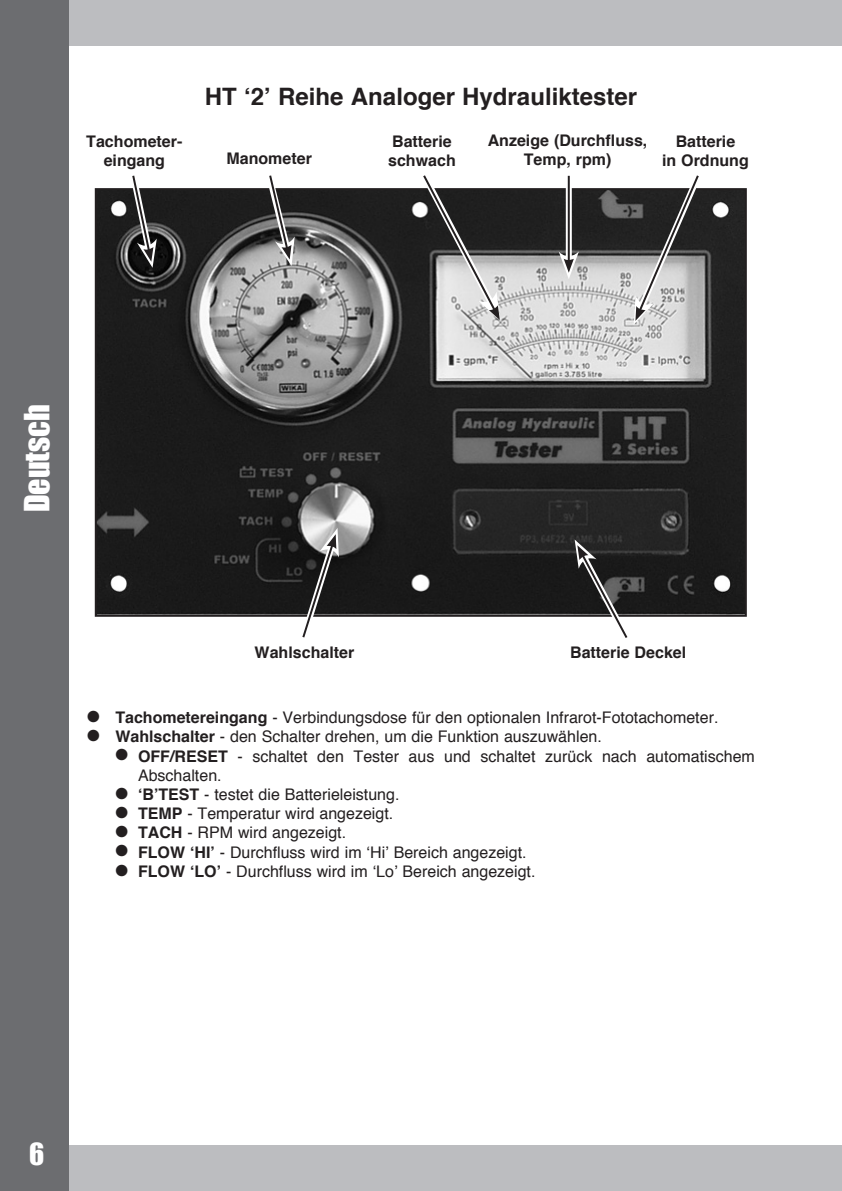
<style>
.page{position:relative;width:842px;height:1191px;background:#fff}
.page>*{position:absolute;margin:0;border:0;box-sizing:border-box;transform-origin:0 0}
.t1{font:32px "Impact";color:#fff}
.t2{font:28px "Impact";color:#fff}
.t3{font:700 24px "Helvetica";color:#231f20}
.t4{font:16px/19.2px "Helvetica";color:#231f20}
.t5{font:700 16px/19.2px "Helvetica";color:#231f20;text-align:center}
.s1{font-weight:700}
</style>
<div class="page">
<div style="left:0;top:0;width:842px;height:46px;background:#bcbdc0"></div>
<div style="left:0;top:1146px;width:842px;height:45px;background:#bcbdc0"></div>
<div style="left:0;top:0;width:68px;height:1191px;background:#6c6d70"></div>
<img style="left:98px;top:191px;width:646px;height:423px">
<svg style="left:295px;top:528px;width:45px;height:110px"></svg>
<svg style="left:574px;top:539px;width:63px;height:99px"></svg>
<svg style="left:126px;top:175px;width:31px;height:93px"></svg>
<svg style="left:259px;top:175px;width:36px;height:91px"></svg>
<svg style="left:415px;top:175px;width:86px;height:146px;background:#787878"></svg>
<svg style="left:566px;top:175px;width:6px;height:76px"></svg>
<hr style="left:568px;top:176px;width:2px;height:86px;background:#231f20">
<svg style="left:559px;top:251px;width:20px;height:28px"></svg>
<svg style="left:632px;top:175px;width:77px;height:149px;background:#838282"></svg>
<p class="t5" style="left:86px;top:132px;width:98px">Tachometer&shy;eingang</p>
<h3 class="t3" style="left:205px;top:77px;width:434px">HT ‘2’ Reihe Analoger Hydrauliktester</h3>
<p class="t5" style="left:227px;top:149px;width:87px">Manometer</p>
<p class="t5" style="left:488px;top:131px;width:161px">Anzeige (Durchfluss,<br>Temp, rpm)</p>
<p class="t5" style="left:388px;top:131px;width:69px;text-align:left">Batterie schwach</p>
<p class="t5" style="left:662px;top:131px;width:88px">Batterie<br>in Ordnung</p>
<h1 class="t1" style="left:12px;top:512px;width:110px;rotate:-90deg">Deutsch</h1>
<p class="t5" style="left:255px;top:643px;width:101px">Wahlschalter</p>
<p class="t5" style="left:570px;top:643px;width:118px">Batterie Deckel</p>
<p class="t4" style="left:87px;top:708px;width:633px">● <span class="s1">Tachometereingang</span> - Verbindungsdose für den optionalen Infrarot-Fototachometer.</p>
<p class="t4" style="left:87px;top:727px;width:516px">● <span class="s1">Wahlschalter</span> - den Schalter drehen, um die Funktion auszuwählen.</p>
<p class="t4" style="left:138px;top:746px;width:618px;text-indent:-23px">● <span class="s1">OFF/RESET</span> - schaltet den Tester aus und schaltet zurück nach automatischem<br>Abschalten.</p>
<p class="t4" style="left:115px;top:785px;width:286px">● <span class="s1">‘B’TEST</span> - testet die Batterieleistung.</p>
<p class="t4" style="left:115px;top:804px;width:279px">● <span class="s1">TEMP</span> - Temperatur wird angezeigt.</p>
<p class="t4" style="left:115px;top:823px;width:232px">● <span class="s1">TACH</span> - RPM wird angezeigt.</p>
<p class="t4" style="left:115px;top:842px;width:413px">● <span class="s1">FLOW ‘HI’</span> - Durchfluss wird im ‘Hi’ Bereich angezeigt.</p>
<p class="t4" style="left:115px;top:862px;width:422px">● <span class="s1">FLOW ‘LO’</span> - Durchfluss wird im ‘Lo’ Bereich angezeigt.</p>
<h2 class="t2" style="left:29px;top:1132px;width:17px">6</h2>
</div>
